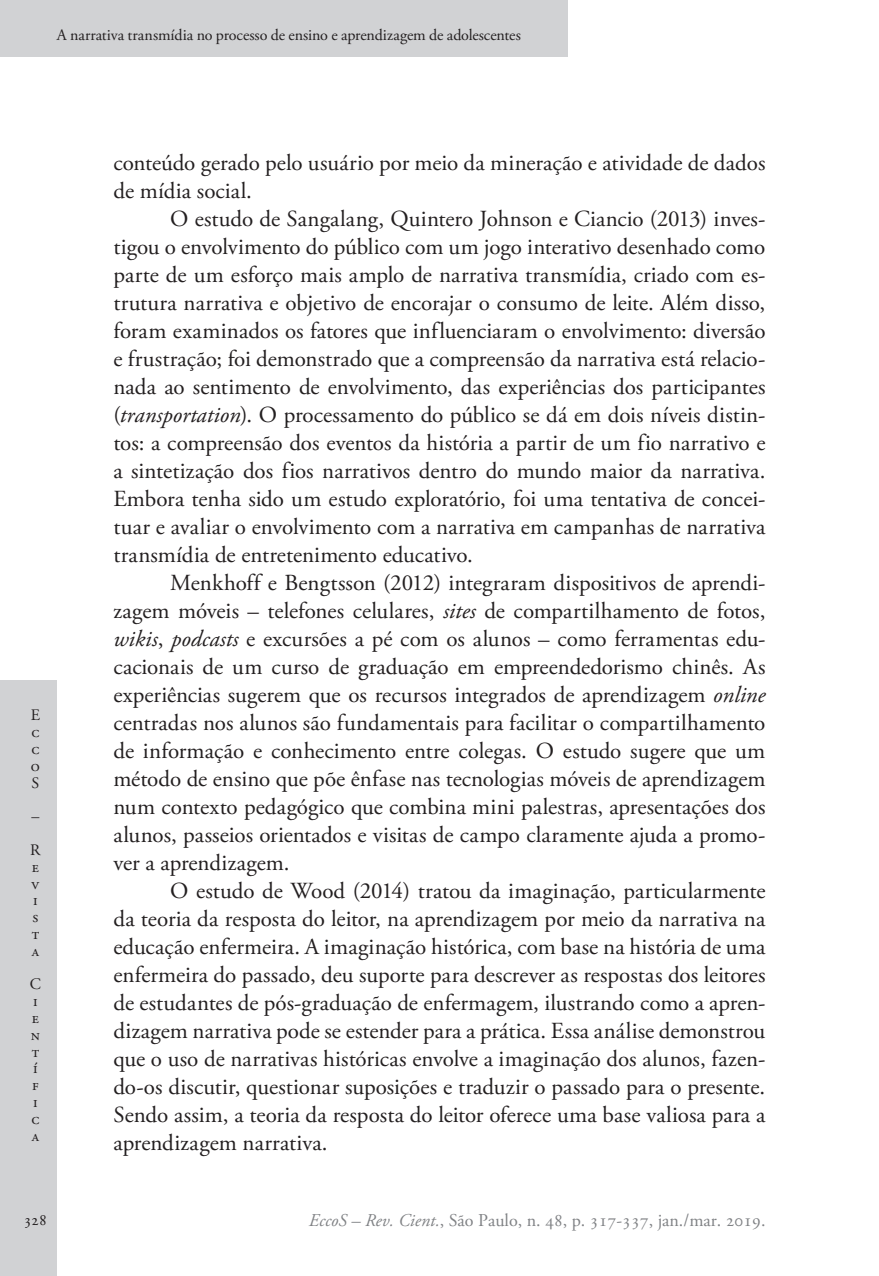
<style>
.page{position:relative;width:879px;height:1276px;background:#fff}
.page>*{position:absolute;margin:0;border:0;box-sizing:border-box;transform-origin:0 0}
.Ec_Normal{font:23px/28px "Adobe Garamond Pro";letter-spacing:-.005em;color:#231f20;text-align:justify}
.t1{font:18px "Adobe Garamond Pro";color:#808285}
.t2{font:16px/16.8px "Adobe Garamond Pro";letter-spacing:-.01em;color:#231f20;text-align:justify}
.s1{font-style:italic}
</style>
<div class="page">
<div style="left:0;top:680px;width:57px;height:596px;background:#d1d2d4"></div>
<div style="left:0;top:0;width:567px;height:57px;background:#d1d2d4"></div>
<p class="t2" style="left:57px;top:27px;width:466px">A narrativa transmídia no processo de ensino e aprendizagem de adolescentes</p>
<p class="t2" style="left:31px;top:707px;width:11px">E c c o S</p>
<p class="t2" style="left:30px;top:800px;width:12px;line-height:33.6px">–<br>R</p>
<p class="t2" style="left:32px;top:859px;width:9px">e v i s t a</p>
<p class="t2" style="left:30px;top:976px;width:13px;text-align:left">C i e n t í f i c a</p>
<p class="Ec_Normal" style="left:113px;top:150px;width:653px">conteúdo gerado pelo usuário por meio da mineração e atividade de dados de mídia social.</p>
<p class="Ec_Normal" style="left:113px;top:206px;width:654px;text-indent:57px">O estudo de Sangalang, Quintero Johnson e Ciancio (2013) inves&shy;tigou o envolvimento do público com um jogo interativo desenhado como parte de um esforço mais amplo de narrativa transmídia, criado com es&shy;trutura narrativa e objetivo de encorajar o consumo de leite. Além disso, foram examinados os fatores que influenciaram o envolvimento: diversão e frustração; foi demonstrado que a compreensão da narrativa está relacio&shy;nada ao sentimento de envolvimento, das experiências dos participantes (<span class="s1">transportation</span>). O processamento do público se dá em dois níveis distin&shy;tos: a compreensão dos eventos da história a partir de um fio narrativo e a sintetização dos fios narrativos dentro do mundo maior da narrativa.<br>Embora tenha sido um estudo exploratório, foi uma tentativa de concei&shy;tuar e avaliar o envolvimento com a narrativa em campanhas de narrativa transmídia de entretenimento educativo.</p>
<p class="Ec_Normal" style="left:113px;top:570px;width:653px;text-indent:57px">Menkhoff e Bengtsson (2012) integraram dispositivos de aprendi&shy;zagem móveis – telefones celulares, <span class="s1">sites</span> de compartilhamento de fotos, <span class="s1">wikis</span>, <span class="s1">podcasts</span> e excursões a pé com os alunos – como ferramentas edu&shy;cacionais de um curso de graduação em empreendedorismo chinês. As experiências sugerem que os recursos integrados de aprendizagem <span class="s1">online </span>centradas nos alunos são fundamentais para facilitar o compartilhamento de informação e conhecimento entre colegas. O estudo sugere que um método de ensino que põe ênfase nas tecnologias móveis de aprendizagem num contexto pedagógico que combina mini palestras, apresentações dos alunos, passeios orientados e visitas de campo claramente ajuda a promo&shy;ver a aprendizagem.</p>
<p class="Ec_Normal" style="left:113px;top:878px;width:654px;text-indent:57px">O estudo de Wood (2014) tratou da imaginação, particularmente da teoria da resposta do leitor, na aprendizagem por meio da narrativa na educação enfermeira. A imaginação histórica, com base na história de uma enfermeira do passado, deu suporte para descrever as respostas dos leitores de estudantes de pós-graduação de enfermagem, ilustrando como a apren&shy;dizagem narrativa pode se estender para a prática. Essa análise demonstrou que o uso de narrativas históricas envolve a imaginação dos alunos, fazen&shy;do-os discutir, questionar suposições e traduzir o passado para o presente.<br>Sendo assim, a teoria da resposta do leitor oferece uma base valiosa para a aprendizagem narrativa.</p>
<p class="t2" style="left:24px;top:1212px;width:25px">328</p>
<p class="t1" style="left:309px;top:1209px;width:458px"><span class="s1">EccoS – Rev. Cient.</span>, São Paulo, n. 48, p. 317-337, jan./mar. 2019.</p>
</div>
